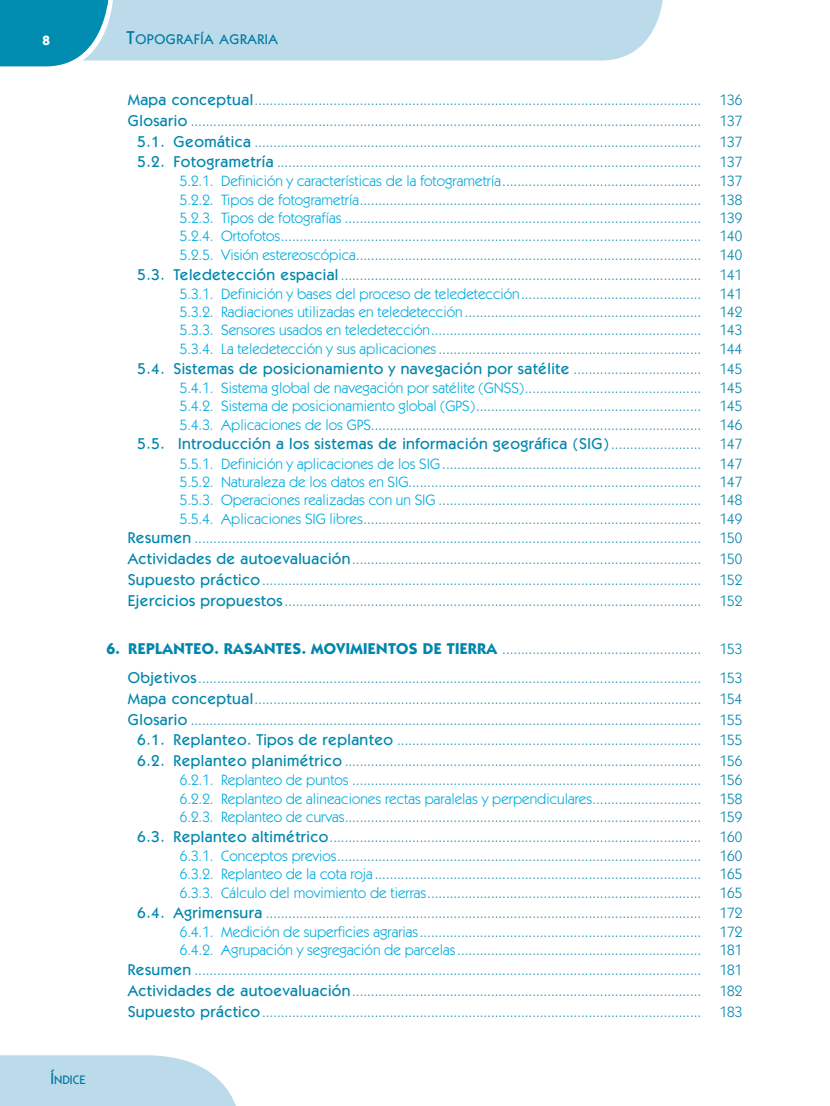
<style>
.page{position:relative;width:830px;height:1106px;background:#fff}
.page>*{position:absolute;margin:0;border:0;box-sizing:border-box;transform-origin:0 0}
.t1{font:500 15.75px "ITC Kabel Std";letter-spacing:.025em;color:#0086ad}
.t2{font:15px/20.7px "ITC Kabel Std";color:#0086ad;text-align:justify}
.t3{font:500 14.1px "ITC Kabel Std";letter-spacing:.035em;color:#0078a2}
.t4{font:700 13.5px "ITC Kabel Std";color:#fff}
.t5{font:500 12.3px "ITC Kabel Std";color:#0078a2}
.s1{font-size:16.5px}
.s2{font-size:18.75px}
.s3{font-weight:500;font-size:15.75px}
.s4{color:#00abdd}
.s5{font-weight:400;font-size:15px}
.s6{font-weight:700;font-size:15.75px}
</style>
<div class="page">
<div style="left:114px;top:0;width:549px;height:61px;background:#bbdbea"></div>
<svg style="left:0;top:0;width:114px;height:67px;background:#289cbd"></svg>
<svg style="left:0;top:1055px;width:236px;height:51px;background:#c1deec"></svg>
<p class="t4" style="left:43px;top:35px;width:9px">8</p>
<p class="t5" style="left:50px;top:1075px;width:37px"><span class="s1">Í</span>NDICE</p>
<p class="t3" style="left:127px;top:34px;width:153px"><span class="s2">T</span>OPOGRAFÍA AGRARIA</p>
<p class="t2" style="left:128px;top:91px;width:615px;text-align:right"><span class="s3">Mapa conceptual</span>....................................................................................................................... 136<br><span class="s3">Glosario</span> ........................................................................................................................................ 137<br><span class="s3">5.1. Geomática</span> ....................................................................................................................... 137<br><span class="s3">5.2. Fotogrametría</span> ................................................................................................................. 137</p>
<p class="t2" style="left:180px;top:173px;width:563px;line-height:18.3px"><span class="s4">5.2.1. Definición y características de la fotogrametría</span>..................................................... 137<br><span class="s4">5.2.2. Tipos de fotogrametría</span>........................................................................................... 138<br><span class="s4">5.2.3. Tipos de fotografías</span> ............................................................................................... 139<br><span class="s4">5.2.4. Ortofotos</span>................................................................................................................ 140<br><span class="s4">5.2.5. Visión estereoscópica</span>............................................................................................ 140</p>
<p class="t2" style="left:180px;top:266px;width:563px;line-height:18.6px;text-indent:-43px"><span class="s3">5.3. Teledetección espacial</span> ................................................................................................ 141<br><span class="s4">5.3.1. Definición y bases del proceso de teledetección</span>................................................ 141<br><span class="s4">5.3.2. Radiaciones utilizadas en teledetección</span> ............................................................... 142<br><span class="s4">5.3.3. Sensores usados en teledetección</span>........................................................................ 143<br><span class="s4">5.3.4. La teledetección y sus aplicaciones</span>...................................................................... 144</p>
<p class="t1" style="left:137px;top:363px;width:606px">5.4. Sistemas de posicionamiento y navegación por satélite <span class="s5">.................................. 145</span></p>
<p class="t2" style="left:180px;top:380px;width:563px;line-height:18.3px"><span class="s4">5.4.1. Sistema global de navegación por satélite (GNSS)</span>............................................... 145<br><span class="s4">5.4.2. Sistema de posicionamiento global (GPS)</span>............................................................ 145<br><span class="s4">5.4.3. Aplicaciones de los GPS</span>........................................................................................ 146</p>
<p class="t1" style="left:137px;top:438px;width:606px">5.5. Introducción a los sistemas de información geográfica (SIG)<span class="s5">........................ 147</span></p>
<p class="t2" style="left:180px;top:455px;width:563px;line-height:18.3px"><span class="s4">5.5.1. Definición y aplicaciones de los SIG</span>..................................................................... 147<br><span class="s4">5.5.2. Naturaleza de los datos en SIG</span>.............................................................................. 147<br><span class="s4">5.5.3. Operaciones realizadas con un SIG</span> ...................................................................... 148<br><span class="s4">5.5.4. Aplicaciones SIG libres</span>.......................................................................................... 149</p>
<p class="t2" style="left:128px;top:529px;width:615px"><span class="s3">Resumen</span> ....................................................................................................................................... 150<br><span class="s3">Actividades de autoevaluación</span>............................................................................................. 150<br><span class="s3">Supuesto práctico</span>..................................................................................................................... 152<br><span class="s3">Ejercicios propuestos</span>............................................................................................................... 152</p>
<p class="t2" style="left:106px;top:635px;width:637px;line-height:29.2px;text-align:right"><span class="s6">6. REPLANTEO. RASANTES. MOVIMIENTOS DE TIERRA</span> ..................................................... 153<br><span class="s3">Objetivos</span>...................................................................................................................................... 153</p>
<p class="t2" style="left:128px;top:689px;width:615px;text-align:right"><span class="s3">Mapa conceptual</span>....................................................................................................................... 154<br><span class="s3">Glosario</span> ........................................................................................................................................ 155<br><span class="s3">6.1. Replanteo. Tipos de replanteo</span> ................................................................................. 155<br><span class="s3">6.2. Replanteo planimétrico</span> ............................................................................................... 156</p>
<p class="t2" style="left:180px;top:772px;width:563px;line-height:18.3px"><span class="s4">6.2.1. Replanteo de puntos</span> ............................................................................................. 156<br><span class="s4">6.2.2. Replanteo de alineaciones rectas paralelas y perpendiculares</span>............................. 158<br><span class="s4">6.2.3. Replanteo de curvas</span>............................................................................................... 159</p>
<p class="t2" style="left:180px;top:828px;width:563px;line-height:18.6px;text-indent:-43px"><span class="s3">6.3. Replanteo altimétrico</span>................................................................................................... 160<br><span class="s4">6.3.1. Conceptos previos</span>................................................................................................. 160<br><span class="s4">6.3.2. Replanteo de la cota roja</span> ....................................................................................... 165<br><span class="s4">6.3.3. Cálculo del movimiento de tierras</span>......................................................................... 165</p>
<p class="t2" style="left:180px;top:904px;width:563px;line-height:18.8px;text-indent:-43px"><span class="s3">6.4. Agrimensura</span> .................................................................................................................... 172<br><span class="s4">6.4.1. Medición de superficies agrarias</span>........................................................................... 172<br><span class="s4">6.4.2. Agrupación y segregación de parcelas</span>................................................................. 181</p>
<p class="t2" style="left:128px;top:960px;width:615px"><span class="s3">Resumen</span> ....................................................................................................................................... 181<br><span class="s3">Actividades de autoevaluación</span>............................................................................................. 182<br><span class="s3">Supuesto práctico</span>..................................................................................................................... 183</p>
</div>
